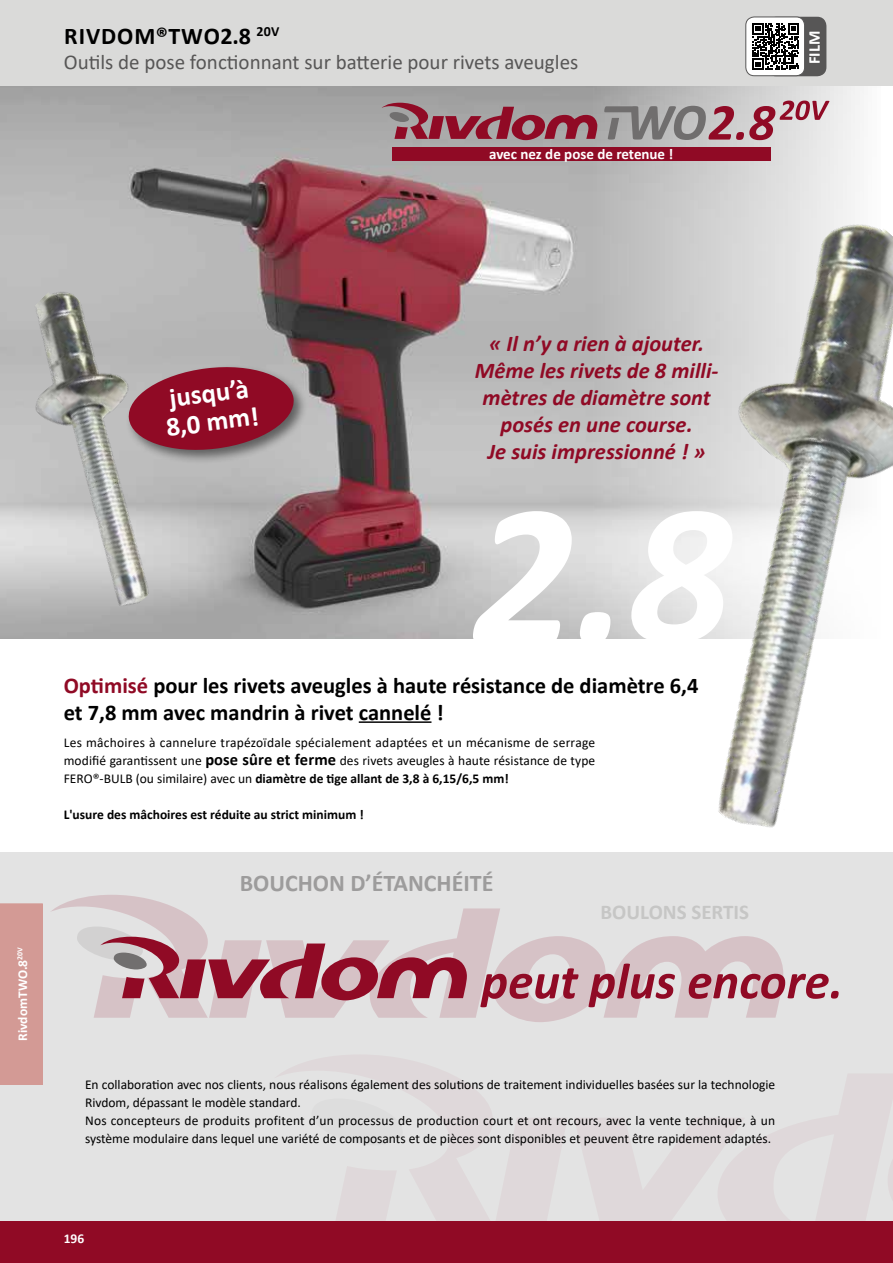
<style>
.page{position:relative;width:893px;height:1263px;background:#fff}
.page>*{position:absolute;margin:0;border:0;box-sizing:border-box;transform-origin:0 0}
.t1{font:italic 700 202.5px "Calibri";color:#fff}
.t2{font:italic 700 51px "Calibri";color:#900a25}
.t3{font:700 27px/28.5px "Calibri";color:#fff}
.t4{font:700 24px "Calibri";color:#9d9c9c}
.t5{font:700 24px "Calibri";letter-spacing:.04em;color:#000}
.t6{font:italic 700 22.5px/27px "Calibri";color:#900a25;text-align:center}
.t7{font:700 22.5px/27px "Calibri";color:#000}
.t8{font:21px "Calibri";color:#575656}
.t9{font:700 21px "Calibri";color:#c6c6c5}
.t10{font:700 16.5px "Calibri";color:#fff}
.t11{font:700 15px "Calibri";color:#fff}
.t12{font:13.5px/18px "Calibri";color:#000;text-align:justify}
.t13{font:700 13.5px "Calibri";color:#000}
.t14{font:700 13.5px "Calibri";color:#fff}
.s1{color:#900a25}
.s2{font-weight:700;font-size:16.5px}
.s3{font-weight:700}
</style>
<div class="page">
<div style="left:0;top:1220px;width:893px;height:43px;background:#900a25"></div>
<img style="left:0;top:85px;width:880px;height:554px">
<svg style="left:382px;top:103px;width:215px;height:37px;background:#9c6671"></svg>
<svg style="left:604px;top:101px;width:225px;height:39px;background:#af9a9e"></svg>
<img style="left:0;top:281px;width:185px;height:333px">
<div style="left:0;top:0;width:893px;height:85px;background:#dadad9"></div>
<div style="left:0;top:852px;width:893px;height:368px;background:#e3e3e3"></div>
<img style="left:643px;top:203px;width:250px;height:625px">
<svg style="left:51px;top:895px;width:732px;height:127px"></svg>
<svg style="left:274px;top:1055px;width:294px;height:166px"></svg>
<svg style="left:574px;top:1074px;width:309px;height:147px"></svg>
<img style="left:883px;top:1074px;width:10px;height:147px">
<div style="left:126px;top:364px;width:182px;height:101px;background:#000;opacity:.5"></div>
<svg style="left:126px;top:363px;width:170px;height:91px;background:#973c4e"></svg>
<div style="left:768px;top:17px;width:58px;height:59px;background:#575656;border-radius:9px"></div>
<div style="left:767px;top:17px;width:59px;height:59px;border:2px solid #575656;border-radius:9px"></div>
<div style="left:746px;top:17px;width:59px;height:59px;background:#fff;border-radius:9px"></div>
<div style="left:745px;top:17px;width:60px;height:59px;border:1px solid #575656;border-radius:9px"></div>
<svg style="left:752px;top:23px;width:47px;height:47px"></svg>
<div style="left:392px;top:148px;width:379px;height:13px;background:#900a25"></div>
<hr style="left:359px;top:721px;width:72px;height:2px;background:#000">
<div style="left:0;top:904px;width:43px;height:180px;background:#d39a95"></div>
<h3 class="t5" style="left:64px;top:19px;width:217px">RIVDOM®TWO2.8 <sup>20V</sup></h3>
<p class="t10" style="left:803px;top:64px;width:35px;rotate:-90deg">FILM</p>
<h3 class="t8" style="left:64px;top:47px;width:516px">Outils de pose fonctionnant sur batterie pour rivets aveugles</h3>
<p class="t11" style="left:489px;top:143px;width:186px">avec nez de pose de retenue !</p>
<p class="t14" style="left:13px;top:1041px;width:95px;rotate:-90deg">RivdomTWO.8<sup>20V</sup></p>
<h3 class="t3" style="left:161px;top:384px;width:95px;rotate:-7deg">jusqu’à<br>8,0 mm!</h3>
<h3 class="t6" style="left:475px;top:329px;width:245px">« Il n’y a rien à ajouter.<br>Même les rivets de 8 milli&shy;mètres de diamètre sont posés en une course.<br>Je suis impressionné ! »</h3>
<h1 class="t1" style="left:472px;top:431px;width:261px">2.8</h1>
<h3 class="t7" style="left:64px;top:671px;width:636px"><span class="s1">Optimisé</span> pour les rivets aveugles à haute résistance de diamètre 6,4 et 7,8 mm avec mandrin à rivet cannelé !</h3>
<p class="t12" style="left:64px;top:733px;width:533px">Les mâchoires à cannelure trapézoïdale spécialement adaptées et un mécanisme de serrage modifié garantissent une <span class="s2">pose sûre et ferme</span> des rivets aveugles à haute résistance de type FERO®-BULB (ou similaire) avec un <span class="s3">diamètre de tige allant de 3,8 à 6,15/6,5 mm!</span></p>
<p class="t13" style="left:64px;top:804px;width:301px">L'usure des mâchoires est réduite au strict minimum !</p>
<h3 class="t4" style="left:240px;top:866px;width:255px">BOUCHON D’ÉTANCHÉITÉ</h3>
<h3 class="t9" style="left:600px;top:897px;width:150px">BOULONS SERTIS</h3>
<h2 class="t2" style="left:481px;top:945px;width:363px">peut plus encore.</h2>
<p class="t12" style="left:85px;top:1075px;width:692px;text-align:left">En collaboration avec nos clients, nous réalisons également des solutions de traitement individuelles basées sur la technologie Rivdom, dépassant le modèle standard.<br>Nos concepteurs de produits profitent d’un processus de production court et ont recours, avec la vente technique, à un système modulaire dans lequel une variété de composants et de pièces sont disponibles et peuvent être rapidement adaptés.</p>
<p class="t14" style="left:64px;top:1229px;width:22px">196</p>
</div>
